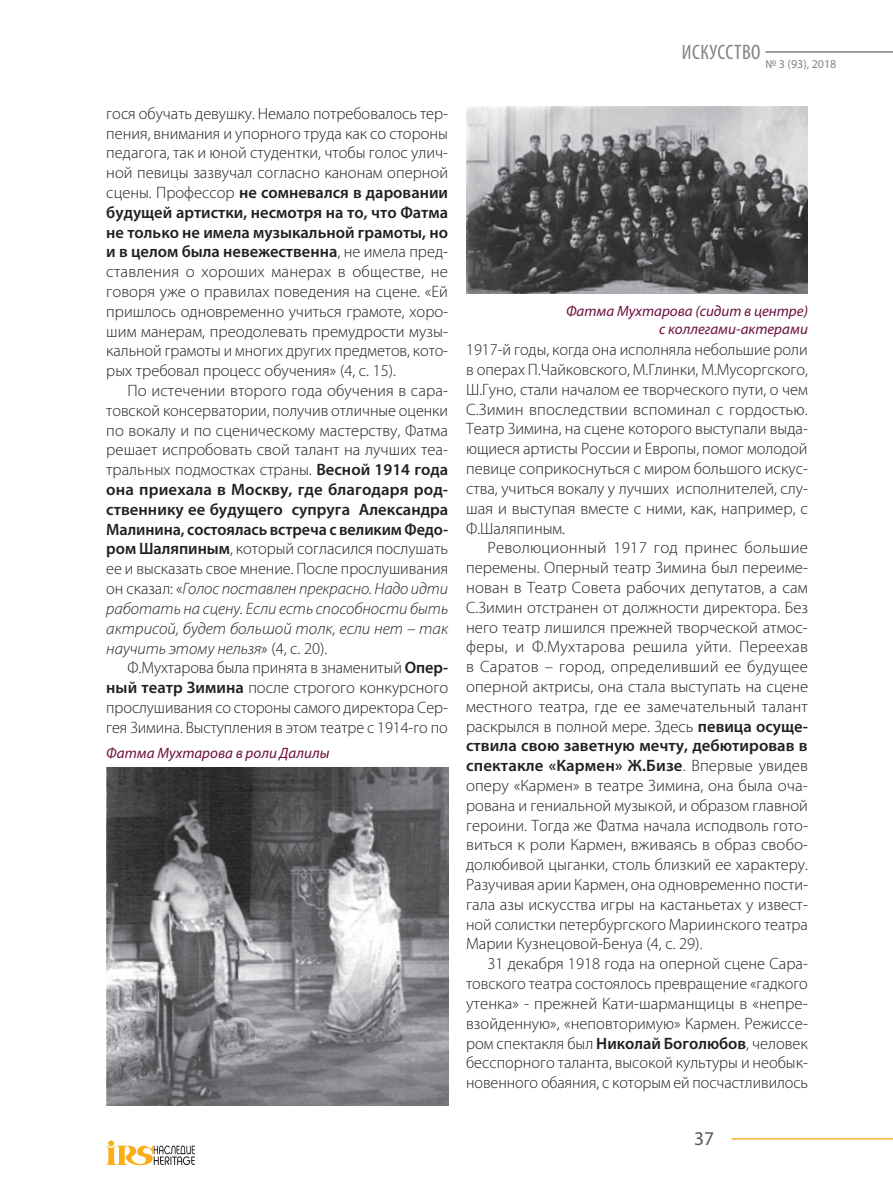
<style>
.page{position:relative;width:893px;height:1191px;background:#fff}
.page>*{position:absolute;margin:0;border:0;box-sizing:border-box;transform-origin:0 0}
.t1{font:condensed 21px "Myriad Pro";letter-spacing:.02em;color:#808285}
.t2{font:19.5px "Myriad Pro";color:#57585a}
.t3{font:300 16.5px/19.8px "Myriad Pro";letter-spacing:-.005em;color:#231f20;text-align:justify}
.t4{font:italic 15px/18px "Myriad Pro";color:#6c0e3c;text-align:right}
.t5{font:12px "Myriad Pro";color:#808285}
.s1{font-weight:600}
.s2{font-style:italic}
</style>
<div class="page">
<hr style="left:765px;top:51px;width:128px;height:2px;background:#808285">
<hr style="left:731px;top:1138px;width:162px;height:1px;background:#fbb033">
<svg style="left:106px;top:1140px;width:89px;height:25px"></svg>
<img style="left:106px;top:767px;width:342px;height:339px">
<img style="left:466px;top:106px;width:342px;height:187px">
<p class="t3" style="left:106px;top:104px;width:343px">гося обучать девушку. Немало потребовалось тер&shy;пения, внимания и упорного труда как со стороны педагога, так и юной студентки, чтобы голос улич&shy;ной певицы зазвучал согласно канонам оперной сцены. Профессор <span class="s1">не сомневался в даровании будущей артистки, несмотря на то, что Фатма не только не имела музыкальной грамоты, но и в целом была невежественна</span>, не имела пред&shy;ставления о хороших манерах в обществе, не говоря уже о правилах поведения на сцене. «Ей пришлось одновременно учиться грамоте, хоро&shy;шим манерам, преодолевать премудрости музы&shy;кальной грамоты и многих других предметов, кото&shy;рых требовал процесс обучения» (4, с. 15).</p>
<p class="t3" style="left:106px;top:381px;width:344px;text-indent:21px">По истечении второго года обучения в сара&shy;товской консерватории, получив отличные оценки по вокалу и по сценическому мастерству, Фатма решает испробовать свой талант на лучших теа&shy;тральных подмостках страны. <span class="s1">Весной 1914 года она приехала в Москву, где благодаря род&shy;ственнику ее будущего супруга Александра Малинина, состоялась встреча с великим Федо&shy;ром Шаляпиным</span>, который согласился послушать ее и высказать свое мнение. После прослушивания он сказал: «<span class="s2">Голос поставлен прекрасно. Надо идти работать на сцену. Если есть способности быть актрисой, будет большой толк, если нет – так научить этому нельзя</span>» (4, с. 20).</p>
<p class="t3" style="left:106px;top:658px;width:343px;text-indent:21px">Ф.Мухтарова была принята в знаменитый <span class="s1">Опер&shy;ный театр Зимина</span> после строгого конкурсного прослушивания со стороны самого директора Сер&shy;гея Зимина. Выступления в этом театре с 1914-го по</p>
<p class="t4" style="left:106px;top:744px;width:225px">Фатма Мухтарова в роли Далилы</p>
<p class="t1" style="left:682px;top:39px;width:80px">ИСКУССТВО</p>
<p class="t5" style="left:765px;top:56px;width:73px">№ 3 (93), 2018</p>
<p class="t4" style="left:566px;top:302px;width:243px">Фатма Мухтарова (сидит в центре) с коллегами-актерами</p>
<p class="t3" style="left:466px;top:340px;width:343px">1917-й годы, когда она исполняла небольшие роли в операх П.Чайковского, М.Глинки, М.Мусоргского, Ш.Гуно, стали началом ее творческого пути, о чем С.Зимин впоследствии вспоминал с гордостью.<br>Театр Зимина, на сцене которого выступали выда&shy;ющиеся артисты России и Европы, помог молодой певице соприкоснуться с миром большого искус&shy;ства, учиться вокалу у лучших исполнителей, слу&shy;шая и выступая вместе с ними, как, например, с Ф.Шаляпиным.</p>
<p class="t3" style="left:466px;top:538px;width:344px;text-indent:21px">Революционный 1917 год принес большие перемены. Оперный театр Зимина был переиме&shy;нован в Театр Совета рабочих депутатов, а сам С.Зимин отстранен от должности директора. Без него театр лишился прежней творческой атмос&shy;феры, и Ф.Мухтарова решила уйти. Переехав в Саратов – город, определивший ее будущее оперной актрисы, она стала выступать на сцене местного театра, где ее замечательный талант раскрылся в полной мере. Здесь <span class="s1">певица осуще&shy;ствила свою заветную мечту, дебютировав в спектакле «Кармен» Ж.Бизе</span>. Впервые увидев оперу «Кармен» в театре Зимина, она была оча&shy;рована и гениальной музыкой, и образом главной героини. Тогда же Фатма начала исподволь гото&shy;виться к роли Кармен, вживаясь в образ свобо&shy;долюбивой цыганки, столь близкий ее характеру.<br>Разучивая арии Кармен, она одновременно пости&shy;гала азы искусства игры на кастаньетах у извест&shy;ной солистки петербургского Мариинского театра Марии Кузнецовой-Бенуа (4, с. 29).</p>
<p class="t3" style="left:466px;top:954px;width:343px;text-indent:21px">31 декабря 1918 года на оперной сцене Сара&shy;товского театра состоялось превращение «гадкого утенка» - прежней Кати-шарманщицы в «непре&shy;взойденную», «неповторимую» Кармен. Режиссе&shy;ром спектакля был <span class="s1">Николай Боголюбов</span>, человек бесспорного таланта, высокой культуры и необык&shy;новенного обаяния, с которым ей посчастливилось</p>
<p class="t2" style="left:694px;top:1126px;width:22px">37</p>
</div>
